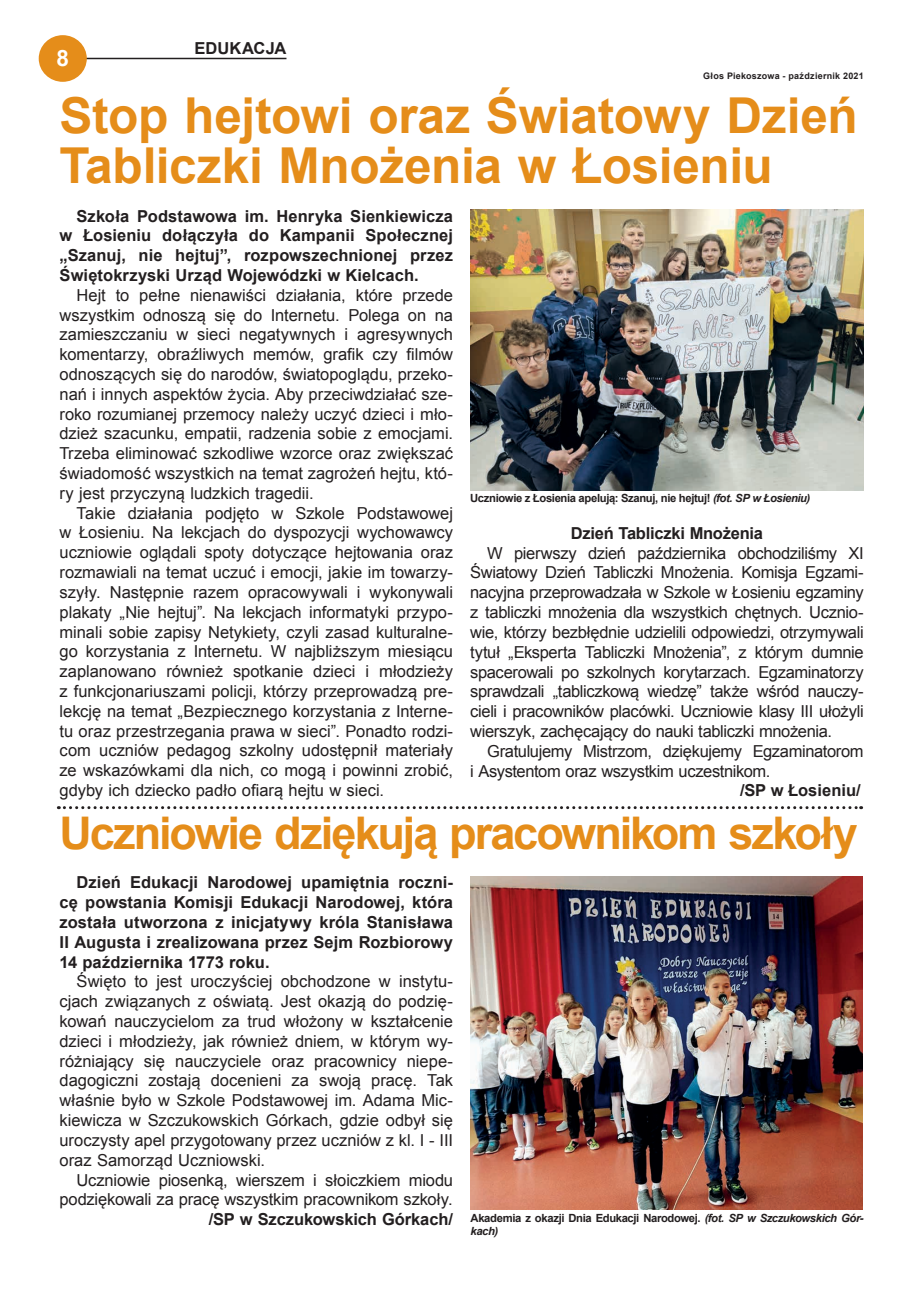
<style>
.page{position:relative;width:919px;height:1289px;background:#fff}
.page>*{position:absolute;margin:0;border:0;box-sizing:border-box;transform-origin:0 0}
.t1{font:700 49.5px/49.5px "Arial";letter-spacing:-.005em;color:#e58d1a}
.t2{font:700 45px "Arial";letter-spacing:-.045em;color:#e58d1a}
.t3{font:700 22.5px "Arial";color:#fff}
.t4{font:16.5px/19.8px "Arial";letter-spacing:-.01em;color:#231f20;text-align:justify}
.t5{font:700 16.5px/19.8px "Arial";color:#231f20;text-align:justify}
.t6{font:700 11.25px/13.5px "Arial";letter-spacing:-.03em;color:#231f20}
.t7{font:700 9px "Arial";letter-spacing:.025em;color:#231f20}
.s1{font-style:italic}
</style>
<div class="page">
<hr style="left:61px;top:58px;width:225px;height:1px;background:#231f20">
<div style="left:39px;top:35px;width:48px;height:47px;background:#e58d1a;border-radius:50%"></div>
<img style="left:470px;top:209px;width:393px;height:282px">
<svg style="left:58px;top:806px;width:803px;height:3px"></svg>
<img style="left:470px;top:876px;width:392px;height:333px">
<p class="t5" style="left:194px;top:39px;width:93px">EDUKACJA</p>
<h3 class="t3" style="left:56px;top:43px;width:14px">8</h3>
<h1 class="t1" style="left:60px;top:93px;width:799px">Stop hejtowi oraz Światowy Dzień<br>Tabliczki Mnożenia w Łosieniu</h1>
<p class="t5" style="left:60px;top:206px;width:395px;text-indent:17px">Szkoła Podstawowa im. Henryka Sienkiewicza w Łosieniu dołączyła do Kampanii Społecznej „Szanuj, nie hejtuj”, rozpowszechnionej przez Świętokrzyski Urząd Wojewódzki w Kielcach.</p>
<p class="t4" style="left:60px;top:285px;width:395px;text-indent:17px">Hejt to pełne nienawiści działania, które przede wszystkim odnoszą się do Internetu. Polega on na zamieszczaniu w sieci negatywnych i agresywnych komentarzy, obraźliwych memów, grafik czy filmów odnoszących się do narodów, światopoglądu, przeko&shy;nań i innych aspektów życia. Aby przeciwdziałać sze&shy;roko rozumianej przemocy należy uczyć dzieci i mło&shy;dzież szacunku, empatii, radzenia sobie z emocjami.<br>Trzeba eliminować szkodliwe wzorce oraz zwiększać świadomość wszystkich na temat zagrożeń hejtu, któ&shy;ry jest przyczyną ludzkich tragedii.</p>
<p class="t4" style="left:60px;top:503px;width:395px;text-indent:17px">Takie działania podjęto w Szkole Podstawowej w Łosieniu. Na lekcjach do dyspozycji wychowawcy uczniowie oglądali spoty dotyczące hejtowania oraz rozmawiali na temat uczuć i emocji, jakie im towarzy&shy;szyły. Następnie razem opracowywali i wykonywali plakaty „Nie hejtuj”. Na lekcjach informatyki przypo&shy;minali sobie zapisy Netykiety, czyli zasad kulturalne&shy;go korzystania z Internetu. W najbliższym miesiącu zaplanowano również spotkanie dzieci i młodzieży z funkcjonariuszami policji, którzy przeprowadzą pre&shy;lekcję na temat „Bezpiecznego korzystania z Interne&shy;tu oraz przestrzegania prawa w sieci”. Ponadto rodzi&shy;com uczniów pedagog szkolny udostępnił materiały ze wskazówkami dla nich, co mogą i powinni zrobić, gdyby ich dziecko padło ofiarą hejtu w sieci.</p>
<p class="t7" style="left:703px;top:70px;width:162px">Głos Piekoszowa - październik 2021</p>
<p class="t6" style="left:470px;top:492px;width:342px">Uczniowie z Łosienia apelują: Szanuj, nie hejtuj! <span class="s1">(fot. SP w Łosieniu)</span></p>
<p class="t5" style="left:570px;top:523px;width:194px">Dzień Tabliczki Mnożenia</p>
<p class="t4" style="left:470px;top:543px;width:395px;text-indent:17px">W pierwszy dzień października obchodziliśmy XI Światowy Dzień Tabliczki Mnożenia. Komisja Egzami&shy;nacyjna przeprowadzała w Szkole w Łosieniu egzaminy z tabliczki mnożenia dla wszystkich chętnych. Ucznio&shy;wie, którzy bezbłędnie udzielili odpowiedzi, otrzymywali tytuł „Eksperta Tabliczki Mnożenia”, z którym dumnie spacerowali po szkolnych korytarzach. Egzaminatorzy sprawdzali „tabliczkową wiedzę” także wśród nauczy&shy;cieli i pracowników placówki. Uczniowie klasy III ułożyli wierszyk, zachęcający do nauki tabliczki mnożenia.</p>
<p class="t4" style="left:470px;top:741px;width:395px;text-indent:17px">Gratulujemy Mistrzom, dziękujemy Egzaminatorom i Asystentom oraz wszystkim uczestnikom.</p>
<p class="t5" style="left:740px;top:781px;width:122px">/SP w Łosieniu/</p>
<h2 class="t2" style="left:60px;top:803px;width:799px">Uczniowie dziękują pracownikom szkoły</h2>
<p class="t5" style="left:60px;top:873px;width:395px;text-indent:17px">Dzień Edukacji Narodowej upamiętnia roczni&shy;cę powstania Komisji Edukacji Narodowej, która została utworzona z inicjatywy króla Stanisława II Augusta i zrealizowana przez Sejm Rozbiorowy 14 października 1773 roku.</p>
<p class="t4" style="left:60px;top:971px;width:395px;text-indent:17px">Święto to jest uroczyściej obchodzone w instytu&shy;cjach związanych z oświatą. Jest okazją do podzię&shy;kowań nauczycielom za trud włożony w kształcenie dzieci i młodzieży, jak również dniem, w którym wy&shy;różniający się nauczyciele oraz pracownicy niepe&shy;dagogiczni zostają docenieni za swoją pracę. Tak właśnie było w Szkole Podstawowej im. Adama Mic&shy;kiewicza w Szczukowskich Górkach, gdzie odbył się uroczysty apel przygotowany przez uczniów z kl. I - III oraz Samorząd Uczniowski.</p>
<p class="t4" style="left:60px;top:1169px;width:395px;text-align:right">Uczniowie piosenką, wierszem i słoiczkiem miodu podziękowali za pracę wszystkim pracownikom szkoły.</p>
<p class="t5" style="left:209px;top:1209px;width:246px">/SP w Szczukowskich Górkach/</p>
<p class="t6" style="left:470px;top:1211px;width:394px">Akademia z okazji Dnia Edukacji Narodowej. <span class="s1">(fot. SP w Szczukowskich Gór&shy;kach)</span></p>
</div>
